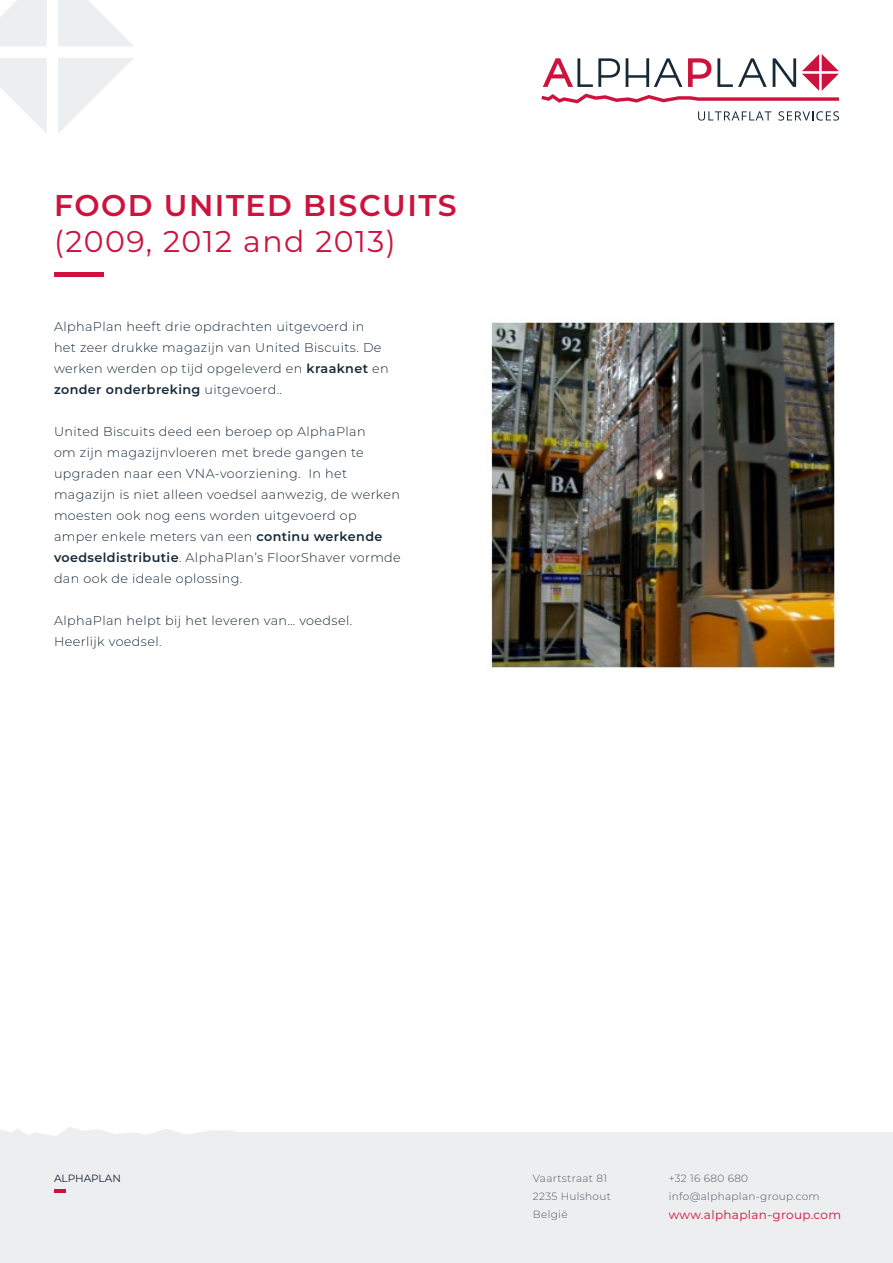
<style>
.page{position:relative;width:893px;height:1263px;background:#fff}
.page>*{position:absolute;margin:0;border:0;box-sizing:border-box;transform-origin:0 0}
.t1{font:600 30px/36px "Montserrat";letter-spacing:.05em;color:#cd123d}
.t2{font:300 12.75px/21px "Montserrat";letter-spacing:.03em;color:#172938}
.t3{font:12px "Montserrat";letter-spacing:.03em;color:#cd123d}
.t4{font:300 10.5px "Montserrat";letter-spacing:.03em;color:#4e5a67}
.t5{font:10.5px "Montserrat";color:#172938}
.s1{font-weight:400}
.s2{font-weight:600}
</style>
<div class="page">
<svg style="left:698px;top:111px;width:73px;height:10px"></svg>
<svg style="left:778px;top:111px;width:61px;height:10px"></svg>
<svg style="left:541px;top:54px;width:298px;height:49px"></svg>
<svg style="left:58px;top:0;width:75px;height:46px"></svg>
<svg style="left:0;top:0;width:47px;height:46px;background:#edeff1"></svg>
<svg style="left:0;top:58px;width:47px;height:75px"></svg>
<svg style="left:58px;top:58px;width:76px;height:75px"></svg>
<hr style="left:54px;top:273px;width:49px;height:4px;background:#cd123d">
<div style="left:0;top:1127px;width:893px;height:136px;background:#eceef0"></div>
<svg style="left:54px;top:1190px;width:12px;height:3px"></svg>
<img style="left:487px;top:321px;width:350px;height:349px">
<p class="t1" style="left:54px;top:186px;width:404px">FOOD UNITED BISCUITS <span class="s1">(2009, 2012 and 2013)</span></p>
<p class="t2" style="left:54px;top:316px;width:336px">AlphaPlan heeft drie opdrachten uitgevoerd in het zeer drukke magazijn van United Biscuits. De werken werden op tijd opgeleverd en <span class="s2">kraaknet</span> en <span class="s2">zonder onderbreking</span> uitgevoerd..</p>
<p class="t2" style="left:54px;top:421px;width:348px">United Biscuits deed een beroep op AlphaPlan<br>om zijn magazijnvloeren met brede gangen te upgraden naar een VNA-voorziening. In het magazijn is niet alleen voedsel aanwezig, de werken moesten ook nog eens worden uitgevoerd op amper enkele meters van een <span class="s2">continu werkende voedseldistributie</span>. AlphaPlan’s FloorShaver vormde dan ook de ideale oplossing.</p>
<p class="t2" style="left:54px;top:610px;width:300px">AlphaPlan helpt bij het leveren van… voedsel.<br>Heerlijk voedsel.</p>
<p class="t5" style="left:54px;top:1171px;width:68px">ALPHAPLAN</p>
<p class="t4" style="left:533px;top:1171px;width:76px">Vaartstraat 81</p>
<p class="t4" style="left:533px;top:1189px;width:80px">2235 Hulshout</p>
<p class="t4" style="left:533px;top:1207px;width:36px">België</p>
<p class="t4" style="left:669px;top:1171px;width:81px">+32 16 680 680</p>
<p class="t4" style="left:669px;top:1189px;width:152px">info@alphaplan-group.com</p>
<p class="t3" style="left:669px;top:1206px;width:174px">www.alphaplan-group.com</p>
</div>
